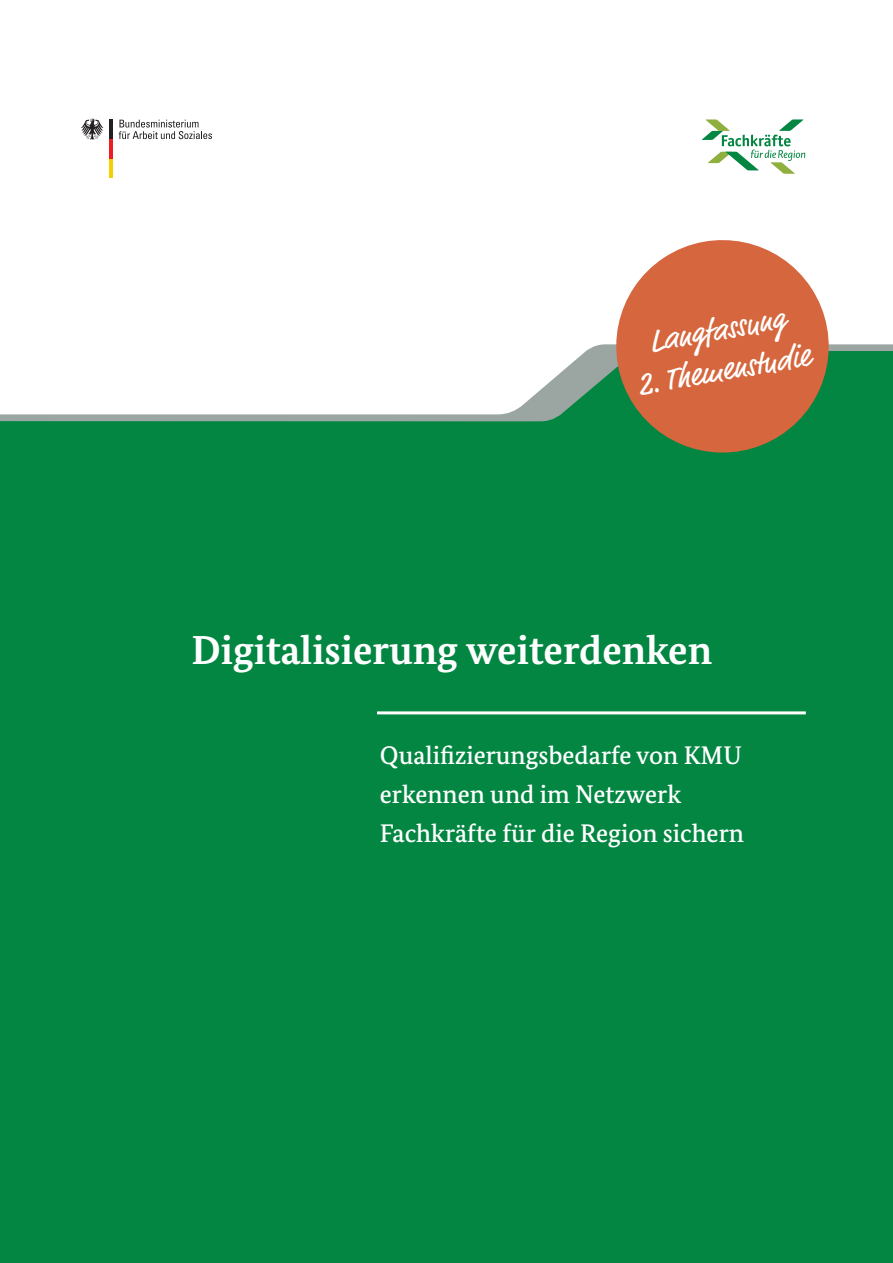
<style>
.page{position:relative;width:893px;height:1263px;background:#fff}
.page>*{position:absolute;margin:0;border:0;box-sizing:border-box;transform-origin:0 0}
.t1{font:700 40.5px "Bundes Serif";color:#fff}
.t2{font:31.5px "Market OT";color:#fff}
.t3{font:500 25.5px/39px "Bundes Serif";color:#fff}
</style>
<div class="page">
<div style="left:0;top:421px;width:893px;height:842px;background:#028641"></div>
<hr style="left:109px;top:158px;width:4px;height:19px;background:#f4cf02">
<hr style="left:109px;top:139px;width:4px;height:19px;background:#ee1d23">
<hr style="left:109px;top:120px;width:4px;height:19px;background:#231f20">
<svg style="left:81px;top:119px;width:22px;height:21px"></svg>
<svg style="left:119px;top:120px;width:93px;height:19px"></svg>
<hr style="left:377px;top:711px;width:429px;height:3px;background:#fff">
<svg style="left:702px;top:119px;width:103px;height:55px"></svg>
<svg style="left:0;top:344px;width:893px;height:77px"></svg>
<svg style="left:603px;top:240px;width:239px;height:226px;background:#b1825a"></svg>
<p class="t2" style="left:646px;top:323px;width:139px;rotate:-10deg">Langfassung</p>
<p class="t2" style="left:635px;top:366px;width:176px;rotate:-10deg">2. Themenstudie</p>
<h1 class="t1" style="left:191px;top:626px;width:522px">Digitalisierung weiterdenken</h1>
<p class="t3" style="left:380px;top:735px;width:366px">Qualifizierungsbedarfe von KMU erkennen und im Netzwerk<br>Fachkräfte für die Region sichern</p>
</div>
